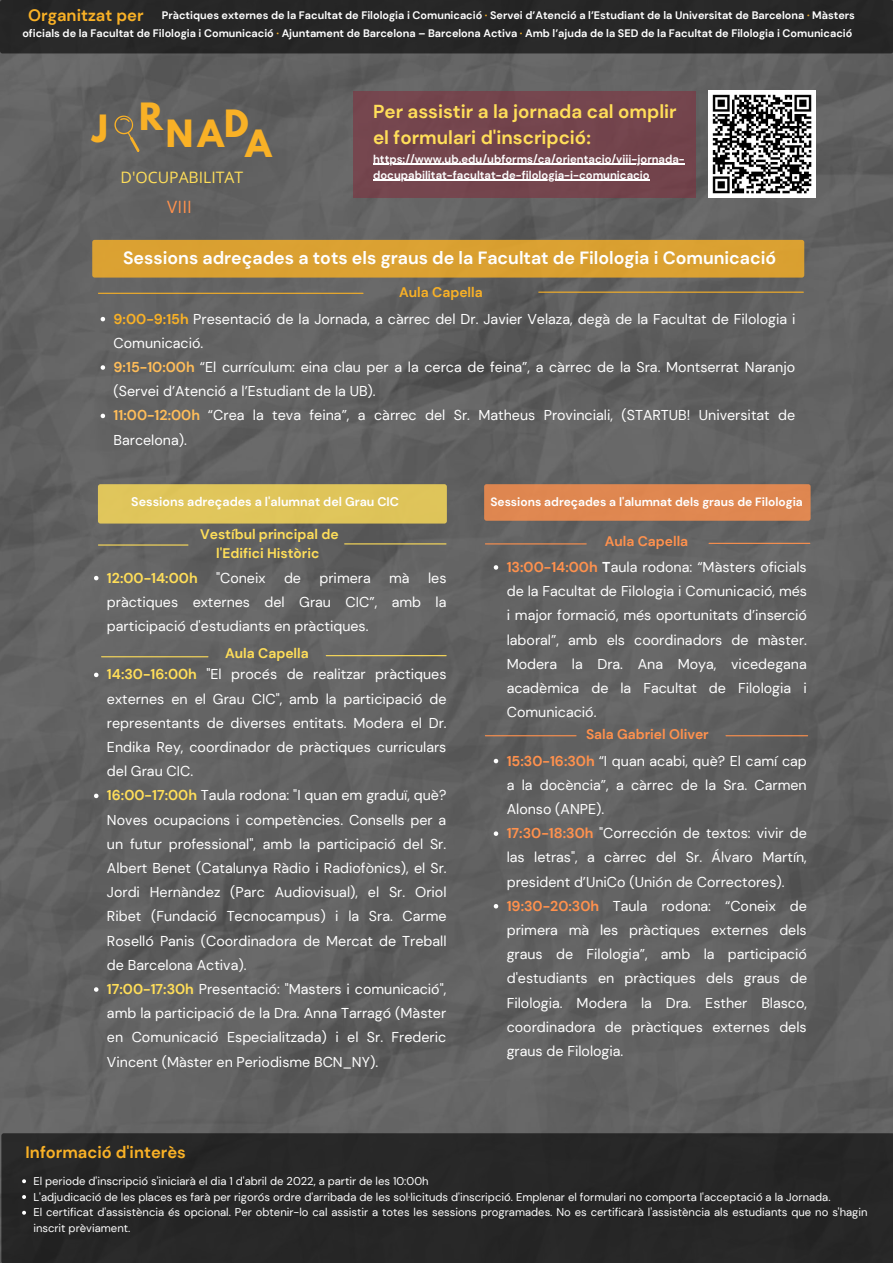
<style>
.page{position:relative;width:893px;height:1263px;background:#626262}
.page>*{position:absolute;margin:0;border:0;box-sizing:border-box;transform-origin:0 0}
.t1{font:700 33.3px "League Spartan";color:#f9b126}
.t2{font:700 18.75px/25.9px "DM Sans";color:#ffde59}
.t3{font:700 17.7px "DM Sans";color:#fff}
.t4{font:17.02px "Open Sans";color:#ff914d}
.t5{font:700 16.5px "DM Sans";color:#f9b126}
.t6{font:15.75px "Open Sans";color:#ffde59}
.t7{font:14.25px/24.2px "DM Sans";color:#fff}
.t8{font:700 14.25px "DM Sans";color:#ffde59}
.t9{font:700 13.8px/19.1px "DM Sans";color:#ffde59;text-align:center}
.t10{font:700 13.8px "DM Sans";color:#ff914d}
.t11{font:700 13.8px "DM Sans";color:#f9b126}
.t12{font:700 12.45px "DM Sans";color:#fff}
.t13{font:700 12px "DM Sans";color:#fff}
.t14{font:11.25px/15.8px "DM Sans";color:#fff}
.t15{font:700 11.25px/15.8px "DM Sans";color:#fff}
.t16{font:700 10.88px/18px "DM Sans";color:#fff;text-align:right}
.s1{color:#f9b126}
.s2{font-weight:700;color:#f9b126}
.s3{font-weight:700;color:#ffbd59}
.s4{font-weight:700;color:#ffde59}
.s5{font-weight:700;color:#ff914d}
.s6{font-weight:700}
</style>
<div class="page">
<svg style="left:114px;top:115px;width:26px;height:37px"></svg>
<div style="left:92px;top:240px;width:712px;height:38px;background:#dba132;border-radius:2px"></div>
<div style="left:98px;top:484px;width:349px;height:39px;background:#dfc55b;border-radius:3px"></div>
<div style="left:484px;top:484px;width:326px;height:37px;background:#df8751;border-radius:2px"></div>
<svg style="left:94px;top:576px;width:4px;height:4px"></svg>
<svg style="left:94px;top:673px;width:4px;height:4px"></svg>
<svg style="left:94px;top:794px;width:4px;height:4px"></svg>
<svg style="left:94px;top:987px;width:4px;height:5px"></svg>
<svg style="left:494px;top:565px;width:4px;height:5px"></svg>
<svg style="left:494px;top:759px;width:4px;height:4px"></svg>
<svg style="left:494px;top:831px;width:4px;height:5px"></svg>
<svg style="left:494px;top:904px;width:4px;height:4px"></svg>
<hr style="left:98px;top:293px;width:265px;height:1px;background:#f9b126">
<hr style="left:539px;top:292px;width:264px;height:1px;background:#f9b126">
<hr style="left:345px;top:543px;width:101px;height:1px;background:#ffde59">
<hr style="left:485px;top:543px;width:101px;height:1px;background:#ff914d">
<hr style="left:326px;top:655px;width:120px;height:1px;background:#ffde59">
<hr style="left:102px;top:656px;width:106px;height:1px;background:#ffde59">
<hr style="left:709px;top:543px;width:101px;height:1px;background:#ff914d">
<hr style="left:485px;top:735px;width:91px;height:1px;background:#ff914d">
<div style="left:1px;top:1133px;width:892px;height:130px;background:#272727"></div>
<div style="left:0;top:0;width:893px;height:53px;background:#272727;border-radius:2px"></div>
<div style="left:353px;top:91px;width:342px;height:107px;background:#74454d"></div>
<svg style="left:101px;top:317px;width:4px;height:4px"></svg>
<svg style="left:101px;top:365px;width:4px;height:5px"></svg>
<svg style="left:101px;top:414px;width:4px;height:4px"></svg>
<svg style="left:22px;top:1179px;width:4px;height:4px"></svg>
<svg style="left:22px;top:1195px;width:4px;height:4px"></svg>
<svg style="left:22px;top:1211px;width:4px;height:4px"></svg>
<hr style="left:373px;top:164px;width:312px;height:1px;background:#fff">
<hr style="left:373px;top:180px;width:277px;height:1px;background:#fff">
<hr style="left:98px;top:544px;width:90px;height:2px;background:#ffde59">
<hr style="left:726px;top:735px;width:81px;height:1px;background:#ff914d">
<img style="left:708px;top:91px;width:107px;height:107px">
<p class="t5" style="left:28px;top:4px;width:117px">Organitzat per</p>
<p class="t16" style="left:22px;top:7px;width:834px">Pràctiques externes de la Facultat de Filologia i Comunicació <span class="s1">·</span> Servei d’Atenció a l’Estudiant de la Universitat de Barcelona <span class="s1">·</span> Màsters<br>oficials de la Facultat de Filologia i Comunicació <span class="s1">·</span> Ajuntament de Barcelona – Barcelona Activa <span class="s1">·</span> Amb l’ajuda de la SED de la Facultat de Filologia i Comunicació</p>
<h1 class="t1" style="left:92px;top:106px;width:72px">J R</h1>
<h1 class="t1" style="left:166px;top:117px;width:84px">NAD</h1>
<h1 class="t1" style="left:245px;top:127px;width:28px">A</h1>
<p class="t6" style="left:121px;top:166px;width:124px">D'OCUPABILITAT</p>
<p class="t4" style="left:167px;top:195px;width:26px">VIII</p>
<h2 class="t2" style="left:373px;top:99px;width:305px">Per assistir a la jornada cal omplir el formulari d'inscripció:</h2>
<p class="t15" style="left:373px;top:151px;width:313px">https://www.ub.edu/ubforms/ca/orientacio/viii-jornada&shy;docupabilitat-facultat-de-filologia-i-comunicacio</p>
<p class="t3" style="left:123px;top:247px;width:655px">Sessions adreçades a tots els graus de la Facultat de Filologia i Comunicació</p>
<p class="t11" style="left:399px;top:283px;width:85px">Aula Capella</p>
<p class="t7" style="left:114px;top:307px;width:683px"><span class="s2">9:00-9:15h</span> Presentació de la Jornada, a càrrec del Dr. Javier Velaza, degà de la Facultat de Filologia i Comunicació.<br><span class="s3">9:15-10:00h</span> “El currículum: eina clau per a la cerca de feina”, a càrrec de la Sra. Montserrat Naranjo (Servei d’Atenció a l’Estudiant de la UB).<br><span class="s3">11:00-12:00h</span> “Crea la teva feina”, a càrrec del Sr. Matheus Provinciali, (STARTUB! Universitat de Barcelona).</p>
<p class="t12" style="left:131px;top:494px;width:269px">Sessions adreçades a l'alumnat del Grau CIC</p>
<p class="t13" style="left:490px;top:494px;width:314px">Sessions adreçades a l'alumnat dels graus de Filologia</p>
<p class="t9" style="left:200px;top:525px;width:140px">Vestíbul principal de l'Edifici Històric</p>
<p class="t8" style="left:107px;top:568px;width:92px">12:00-14:00h</p>
<p class="t7" style="left:216px;top:566px;width:51px">"Coneix</p>
<p class="t7" style="left:284px;top:566px;width:19px">de</p>
<p class="t7" style="left:319px;top:566px;width:53px">primera</p>
<p class="t7" style="left:389px;top:566px;width:22px">mà</p>
<p class="t7" style="left:107px;top:566px;width:341px;text-align:justify;text-indent:321px">les pràctiques externes del Grau CIC”, amb la participació d'estudiants en pràctiques.</p>
<p class="t7" style="left:107px;top:662px;width:341px"><span class="s4">14:30-16:00h</span> "El procés de realitzar pràctiques externes en el Grau CIC", amb la participació de representants de diverses entitats. Modera el Dr.<br>Endika Rey, coordinador de pràctiques curriculars del Grau CIC.<br><span class="s4">16:00-17:00h</span> Taula rodona: "I quan em graduï, què?<br>Noves ocupacions i competències. Consells per a un futur professional", amb la participació del Sr.<br>Albert Benet (Catalunya Ràdio i Radiofònics), el Sr.<br>Jordi Hernàndez (Parc Audiovisual), el Sr. Oriol Ribet (Fundació Tecnocampus) i la Sra. Carme Roselló Panis (Coordinadora de Mercat de Treball de Barcelona Activa).<br><span class="s4">17:00-17:30h</span> Presentació: "Masters i comunicació", amb la participació de la Dra. Anna Tarragó (Màster en Comunicació Especialitzada) i el Sr. Frederic Vincent (Màster en Periodisme BCN_NY).</p>
<p class="t9" style="left:225px;top:644px;width:85px">Aula Capella</p>
<p class="t5" style="left:26px;top:1141px;width:162px">Informació d'interès</p>
<p class="t10" style="left:605px;top:532px;width:85px">Aula Capella</p>
<p class="t7" style="left:507px;top:555px;width:302px;text-align:justify"><span class="s5">13:00-14:00h</span> <span class="s6">T</span>aula rodona: “Màsters oficials de la Facultat de Filologia i Comunicació, més i major formació, més oportunitats d’inserció laboral”, amb els coordinadors de màster.<br>Modera la Dra. Ana Moya, vicedegana acadèmica de la Facultat de Filologia i Comunicació.</p>
<p class="t7" style="left:507px;top:748px;width:302px"><span class="s5">15:30-16:30h</span> “I quan acabi, què? El camí cap a la docència”, a càrrec de la Sra. Carmen Alonso (ANPE).<br><span class="s5">17:30-18:30h</span> "Corrección de textos: vivir de las letras", a càrrec del Sr. Álvaro Martín, president d’UniCo (Unión de Correctores).<br><span class="s5">19:30-20:30h</span> Taula rodona: “Coneix de primera mà les pràctiques externes dels graus de Filologia”, amb la participació d'estudiants en pràctiques dels graus de Filologia. Modera la Dra. Esther Blasco, coordinadora de pràctiques externes dels graus de Filologia.</p>
<p class="t10" style="left:586px;top:725px;width:124px">Sala Gabriel Oliver</p>
<p class="t14" style="left:33px;top:1173px;width:835px">El periode d'inscripció s'iniciarà el dia 1 d'abril de 2022, a partir de les 10:00h<br>L'adjudicació de les places es farà per rigorós ordre d'arribada de les sol·licituds d'inscripció. Emplenar el formulari no comporta l'acceptació a la Jornada.<br>El certificat d'assistència és opcional. Per obtenir-lo cal assistir a totes les sessions programades. No es certificarà l'assistència als estudiants que no s'hagin inscrit prèviament.</p>
</div>
